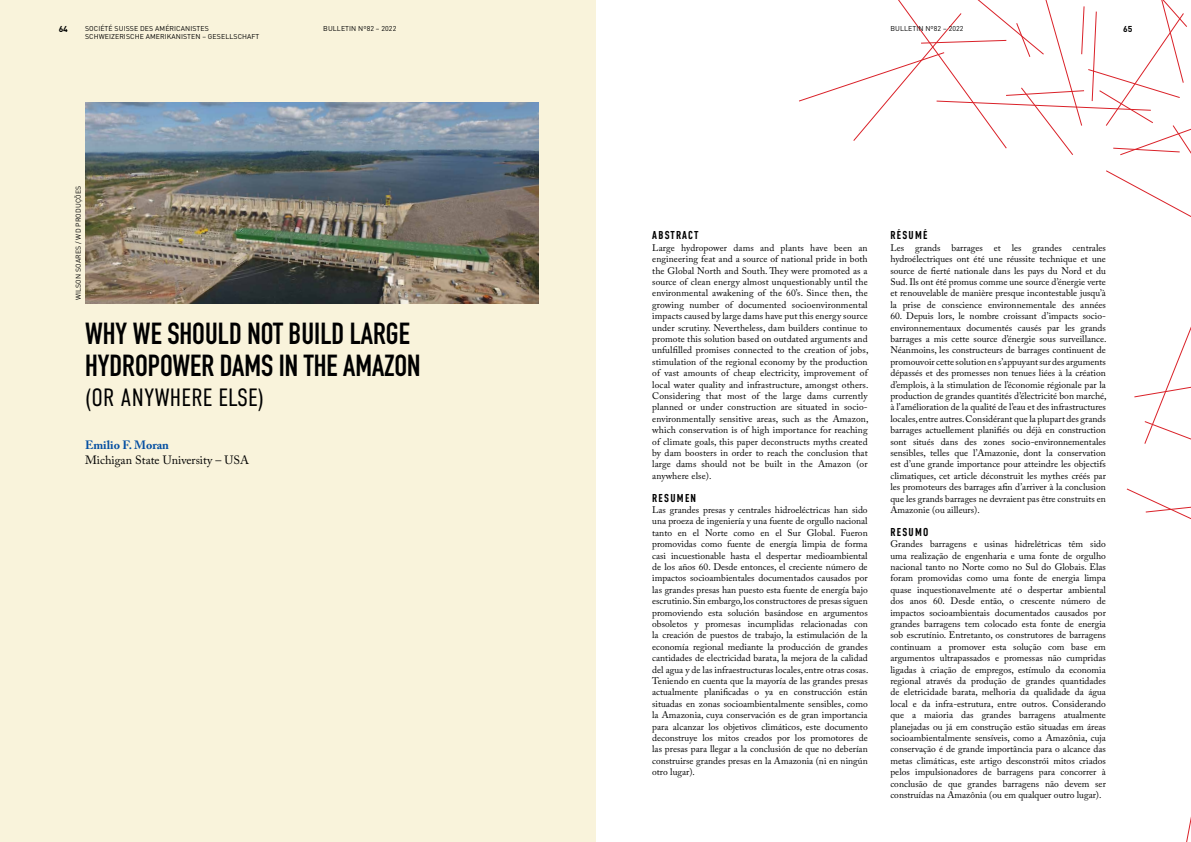
<style>
.page{position:relative;width:1191px;height:842px;background:#fff}
.page>*{position:absolute;margin:0;border:0;box-sizing:border-box;transform-origin:0 0}
.t1{font:700 30px/32px "DIN Condensed";color:#000}
.t2{font:300 25px "DIN Condensed";letter-spacing:.01em;color:#000}
.t3{font:12px "Adobe Caslon Pro";color:#000}
.t4{font:700 12px "Adobe Caslon Pro";color:#034ea2}
.t5{font:11.4px "DIN Condensed VF";letter-spacing:.11em;color:#000}
.t6{font:9.5px/11.4px "Adobe Caslon Pro";color:#000;text-align:justify}
.t7{font:700 8.5px "DIN Pro";color:#000}
.t8{font:7px/8.4px "DIN Pro";letter-spacing:.01em;color:#000}
</style>
<div class="page">
<div style="left:0;top:0;width:595px;height:842px;background:#f9f3db"></div>
<svg style="left:1126px;top:326px;width:65px;height:193px"></svg>
<svg style="left:799px;top:0;width:392px;height:217px"></svg>
<svg style="left:1186px;top:817px;width:5px;height:25px"></svg>
<img style="left:85px;top:103px;width:454px;height:201px">
<p class="t8" style="left:85px;top:23px;width:176px">SOCIÉTÉ SUISSE DES AMÉRICANISTES<br>SCHWEIZERISCHE AMERIKANISTEN – GESELLSCHAFT</p>
<p class="t7" style="left:59px;top:22px;width:11px">64</p>
<p class="t8" style="left:323px;top:23px;width:75px">BULLETIN Nº82 – 2022</p>
<p class="t8" style="left:890px;top:23px;width:75px">BULLETIN Nº82 – 2022</p>
<p class="t7" style="left:1123px;top:22px;width:11px">65</p>
<p class="t8" style="left:73px;top:300px;width:117px;rotate:-90deg">WILSON SOARES / WD PRODUÇÕES</p>
<h1 class="t1" style="left:85px;top:317px;width:337px">WHY WE SHOULD NOT BUILD LARGE<br>HYDROPOWER DAMS IN THE AMAZON</h1>
<h2 class="t2" style="left:85px;top:383px;width:180px">(OR ANYWHERE ELSE)</h2>
<p class="t4" style="left:85px;top:438px;width:85px">Emilio F. Moran</p>
<p class="t3" style="left:85px;top:452px;width:165px">Michigan State University – USA</p>
<p class="t5" style="left:652px;top:229px;width:48px">ABSTRACT</p>
<p class="t6" style="left:652px;top:242px;width:218px">Large hydropower dams and plants have been an engineering feat and a source of national pride in both the Global North and South. They were promoted as a source of clean energy almost unquestionably until the environmental awakening of the 60’s. Since then, the growing number of documented socioenvironmental impacts caused by large dams have put this energy source under scrutiny. Nevertheless, dam builders continue to promote this solution based on outdated arguments and unfulfilled promises connected to the creation of jobs, stimulation of the regional economy by the production of vast amounts of cheap electricity, improvement of local water quality and infrastructure, amongst others.<br>Considering that most of the large dams currently planned or under construction are situated in socio&shy;environmentally sensitive areas, such as the Amazon, which conservation is of high importance for reaching of climate goals, this paper deconstructs myths created by dam boosters in order to reach the conclusion that large dams should not be built in the Amazon (or anywhere else).</p>
<p class="t5" style="left:652px;top:491px;width:45px">RESUMEN</p>
<p class="t6" style="left:652px;top:504px;width:218px">Las grandes presas y centrales hidroeléctricas han sido una proeza de ingeniería y una fuente de orgullo nacional tanto en el Norte como en el Sur Global. Fueron promovidas como fuente de energía limpia de forma casi incuestionable hasta el despertar medioambiental de los años 60. Desde entonces, el creciente número de impactos socioambientales documentados causados por las grandes presas han puesto esta fuente de energía bajo escrutinio. Sin embargo, los constructores de presas siguen promoviendo esta solución basándose en argumentos obsoletos y promesas incumplidas relacionadas con la creación de puestos de trabajo, la estimulación de la economía regional mediante la producción de grandes cantidades de electricidad barata, la mejora de la calidad del agua y de las infraestructuras locales, entre otras cosas.<br>Teniendo en cuenta que la mayoría de las grandes presas actualmente planificadas o ya en construcción están situadas en zonas socioambientalmente sensibles, como la Amazonia, cuya conservación es de gran importancia para alcanzar los objetivos climáticos, este documento deconstruye los mitos creados por los promotores de las presas para llegar a la conclusión de que no deberían construirse grandes presas en la Amazonia (ni en ningún otro lugar).</p>
<p class="t5" style="left:890px;top:229px;width:39px">RÉSUMÉ</p>
<p class="t6" style="left:890px;top:242px;width:217px">Les grands barrages et les grandes centrales hydroélectriques ont été une réussite technique et une source de fierté nationale dans les pays du Nord et du Sud. Ils ont été promus comme une source d’énergie verte et renouvelable de manière presque incontestable jusqu’à la prise de conscience environnementale des années</p>
<p class="t6" style="left:890px;top:310px;width:218px">60. Depuis lors, le nombre croissant d’impacts socio&shy;environnementaux documentés causés par les grands barrages a mis cette source d’énergie sous surveillance.<br>Néanmoins, les constructeurs de barrages continuent de promouvoir cette solution en s’appuyant sur des arguments dépassés et des promesses non tenues liées à la création d’emplois, à la stimulation de l’économie régionale par la production de grandes quantités d’électricité bon marché, à l’amélioration de la qualité de l’eau et des infrastructures locales, entre autres. Considérant que la plupart des grands barrages actuellement planifiés ou déjà en construction sont situés dans des zones socio-environnementales sensibles, telles que l’Amazonie, dont la conservation est d’une grande importance pour atteindre les objectifs climatiques, cet article déconstruit les mythes créés par les promoteurs des barrages afin d’arriver à la conclusion que les grands barrages ne devraient pas être construits en Amazonie (ou ailleurs).</p>
<p class="t5" style="left:890px;top:526px;width:39px">RESUMO</p>
<p class="t6" style="left:890px;top:538px;width:217px">Grandes barragens e usinas hidrelétricas têm sido uma realização de engenharia e uma fonte de orgulho nacional tanto no Norte como no Sul do Globais. Elas foram promovidas como uma fonte de energia limpa quase inquestionavelmente até o despertar ambiental dos anos 60. Desde então, o crescente número de impactos socioambientais documentados causados por grandes barragens tem colocado esta fonte de energia sob escrutínio. Entretanto, os construtores de barragens continuam a promover esta solução com base em argumentos ultrapassados e promessas não cumpridas ligadas à criação de empregos, estímulo da economia regional através da produção de grandes quantidades de eletricidade barata, melhoria da qualidade da água local e da infra-estrutura, entre outros. Considerando que a maioria das grandes barragens atualmente planejadas ou já em construção estão situadas em áreas socioambientalmente sensíveis, como a Amazônia, cuja conservação é de grande importância para o alcance das metas climáticas, este artigo desconstrói mitos criados pelos impulsionadores de barragens para concorrer à conclusão de que grandes barragens não devem ser construídas na Amazônia (ou em qualquer outro lugar).</p>
</div>
